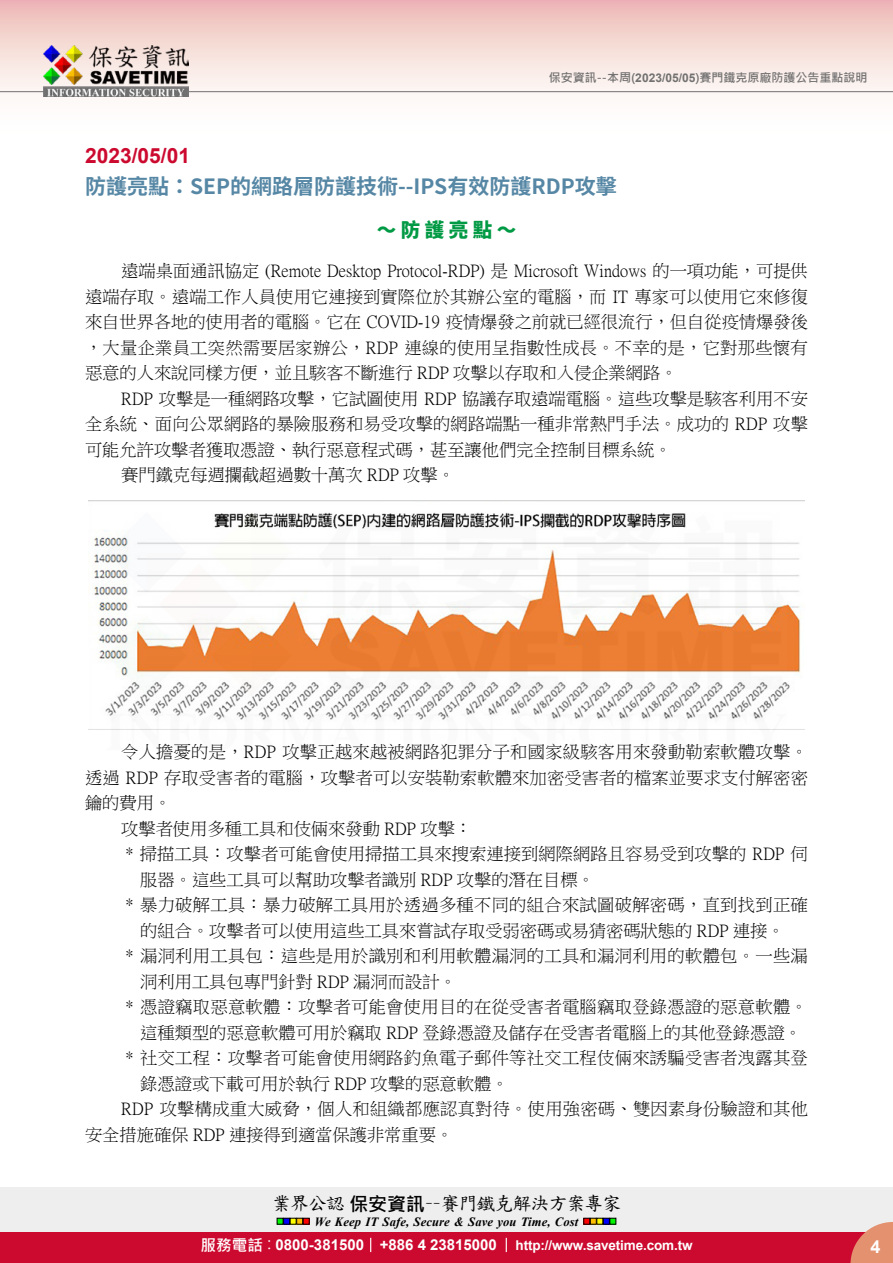
<style>
.page{position:relative;width:893px;height:1263px;background:#fff}
.page>*{position:absolute;margin:0;border:0;box-sizing:border-box;transform-origin:0 0}
.t1{font:700 21px "Source Han Sans TW";color:#5687a5}
.t2{font:700 21px "Arial";color:#cc0a2f}
.t3{font:800 19.5px "Source Han Sans TW";color:#094}
.t4{font:18.9px "DF Kai Shu SB Estd BF";letter-spacing:-.05em;color:#000}
.t5{font:700 18px "Arial";color:#fff}
.t6{font:17.25px/25.5px "P Ming Li U";letter-spacing:.005em;color:#000;text-align:justify}
.t7{font:700 13.5px "Arial";letter-spacing:-.01em;color:#fff}
.t8{font:italic 700 12.6px "Times New Roman";letter-spacing:.005em;color:#000}
.t9{font:700 12px "Microsoft Jheng Hei";color:#727171}
.s1{font-family:"Arial"}
.s2{font-family:"Microsoft Jheng Hei";font-weight:700}
.s3{font-family:"Microsoft Jheng Hei";font-size:15.6px}
.s4{font-family:"Microsoft Jheng Hei";font-weight:400;font-size:15.6px}
.s5{font-size:15px}
</style>
<div class="page">
<div style="left:0;top:1187px;width:893px;height:49px;background:#eee"></div>
<svg style="left:277px;top:1218px;width:32px;height:6px"></svg>
<svg style="left:584px;top:1218px;width:32px;height:6px"></svg>
<div style="left:0;top:1232px;width:893px;height:31px;background:#cc0a2f"></div>
<svg style="left:850px;top:1222px;width:43px;height:41px"></svg>
<svg style="left:370px;top:1238px;width:1px;height:14px"></svg>
<svg style="left:506px;top:1238px;width:1px;height:14px"></svg>
<div style="left:0;top:0;width:893px;height:141px;background:linear-gradient(to bottom,#efc0bb,#fff)"></div>
<hr style="left:0;top:91px;width:893px;height:1px;background:#727171">
<img style="left:44px;top:46px;width:145px;height:51px">
<img style="left:88px;top:500px;width:717px;height:230px">
<img style="left:106px;top:513px;width:681px;height:217px">
<p class="t9" style="left:549px;top:70px;width:320px">保安資訊--本周(<span class="s1">2023/05/05</span>)賽門鐵克原廠防護公告重點說明</p>
<p class="t2" style="left:85px;top:140px;width:107px">2023/05/01</p>
<p class="t1" style="left:85px;top:175px;width:533px">防護亮點：SEP的網路層防護技術--IPS有效防護RDP攻擊</p>
<p class="t3" style="left:377px;top:219px;width:141px">～ 防 護 亮 點 ～</p>
<p class="t6" style="left:85px;top:258px;width:724px;text-indent:36px">遠端桌面通訊協定 (Remote Desktop Protocol-RDP) 是 Microsoft Windows 的一項功能，可提供遠端存取。遠端工作人員使用它連接到實際位於其辦公室的電腦，而 IT 專家可以使用它來修復來自世界各地的使用者的電腦。它在 COVID-19 疫情爆發之前就已經很流行，但自從疫情爆發後，大量企業員工突然需要居家辦公，RDP 連線的使用呈指數性成長。不幸的是，它對那些懷有惡意的人來說同樣方便，並且駭客不斷進行 RDP 攻擊以存取和入侵企業網路。</p>
<p class="t6" style="left:121px;top:386px;width:688px">RDP 攻擊是一種網路攻擊，它試圖使用 RDP 協議存取遠端電腦。這些攻擊是駭客利用不安</p>
<p class="t6" style="left:85px;top:411px;width:724px">全系統、面向公眾網路的暴險服務和易受攻擊的網路端點一種非常熱門手法。成功的 RDP 攻擊</p>
<p class="t6" style="left:85px;top:437px;width:588px">可能允許攻擊者獲取憑證、執行惡意程式碼，甚至讓他們完全控制目標系統。</p>
<p class="t6" style="left:121px;top:462px;width:335px">賽門鐵克每週攔截超過數十萬次 RDP 攻擊。</p>
<p class="t6" style="left:121px;top:739px;width:688px">令人擔憂的是，RDP 攻擊正越來越被網路犯罪分子和國家級駭客用來發動勒索軟體攻擊。</p>
<p class="t6" style="left:85px;top:765px;width:724px">透過 RDP 存取受害者的電腦，攻擊者可以安裝勒索軟體來加密受害者的檔案並要求支付解密密</p>
<p class="t6" style="left:85px;top:790px;width:88px">鑰的費用。</p>
<p class="t6" style="left:121px;top:816px;width:352px">攻擊者使用多種工具和伎倆來發動 RDP 攻擊：</p>
<p class="t6" style="left:125px;top:841px;width:684px">* 掃描工具：攻擊者可能會使用掃描工具來搜索連接到網際網路且容易受到攻擊的 RDP 伺</p>
<p class="t6" style="left:140px;top:867px;width:456px">服器。這些工具可以幫助攻擊者識別 RDP 攻擊的潛在目標。</p>
<p class="t6" style="left:125px;top:892px;width:684px">* 暴力破解工具：暴力破解工具用於透過多種不同的組合來試圖破解密碼，直到找到正確</p>
<p class="t6" style="left:140px;top:918px;width:646px">的組合。攻擊者可以使用這些工具來嘗試存取受弱密碼或易猜密碼狀態的 RDP 連接。</p>
<p class="t6" style="left:125px;top:943px;width:684px">* 漏洞利用工具包：這些是用於識別和利用軟體漏洞的工具和漏洞利用的軟體包。一些漏</p>
<p class="t6" style="left:140px;top:969px;width:318px">洞利用工具包專門針對 RDP 漏洞而設計。</p>
<p class="t6" style="left:125px;top:994px;width:684px">* 憑證竊取惡意軟體：攻擊者可能會使用目的在從受害者電腦竊取登錄憑證的惡意軟體。</p>
<p class="t6" style="left:140px;top:1020px;width:663px">這種類型的惡意軟體可用於竊取 RDP 登錄憑證及儲存在受害者電腦上的其他登錄憑證。</p>
<p class="t6" style="left:125px;top:1045px;width:684px">* 社交工程：攻擊者可能會使用網路釣魚電子郵件等社交工程伎倆來誘騙受害者洩露其登</p>
<p class="t6" style="left:140px;top:1071px;width:370px">錄憑證或下載可用於執行 RDP 攻擊的惡意軟體。</p>
<p class="t6" style="left:121px;top:1096px;width:688px">RDP 攻擊構成重大威脅，個人和組織都應認真對待。使用強密碼、雙因素身份驗證和其他</p>
<p class="t6" style="left:85px;top:1122px;width:370px">安全措施確保 RDP 連接得到適當保護非常重要。</p>
<p class="t4" style="left:272px;top:1194px;width:351px">業界公認<span class="s2">保安資訊</span>－－賽門鐵克解決方案專家</p>
<p class="t8" style="left:315px;top:1212px;width:265px">We Keep IT Safe, Secure &amp; Save you Time, Cost</p>
<p class="t7" style="left:200px;top:1235px;width:494px"><span class="s3">服務電話</span><span class="s4">：</span><span class="s5">0800-381500 +886 4 23815000</span> http://www.savetime.com.tw</p>
<p class="t5" style="left:870px;top:1234px;width:12px">4</p>
</div>
